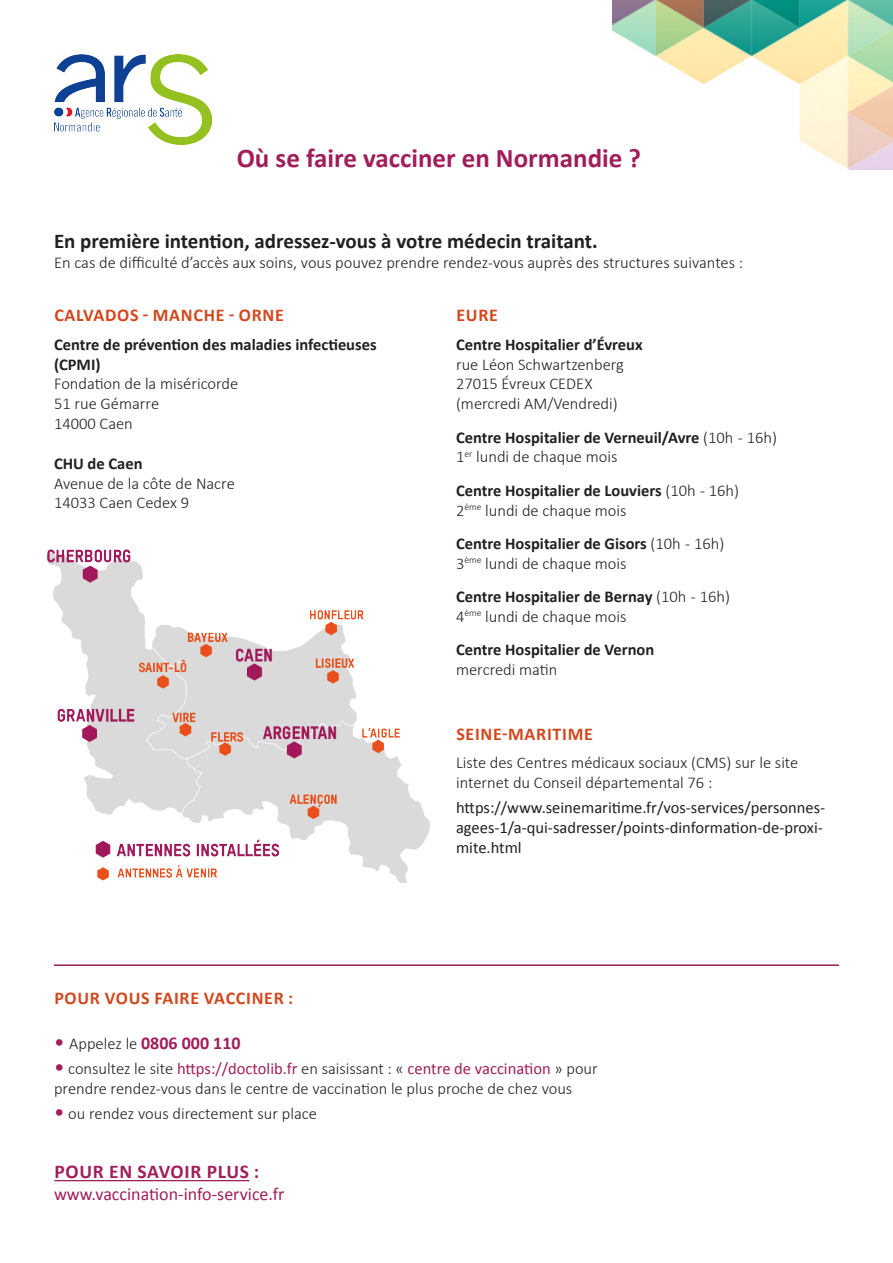
<style>
.page{position:relative;width:893px;height:1263px;background:#fff}
.page>*{position:absolute;margin:0;border:0;box-sizing:border-box;transform-origin:0 0}
.t1{font:700 27px "Calibri";color:#a11e5b}
.t2{font:700 21px "Calibri";color:#231f20}
.t3{font:700 19.5px "Calibri";letter-spacing:.04em;color:#a11e5b}
.t4{font:700 18px "Calibri";letter-spacing:.04em;color:#d2481e}
.t5{font:18px "Calibri";color:#a11e5b}
.t6{font:700 18px "Calibri";color:#a11e5b}
.t7{font:300 16.5px/19.8px "Calibri";color:#231f20}
.t8{font:700 16.5px "Calibri";color:#231f20}
.t9{font:16.5px/19.8px "Calibri";color:#231f20}
.s1{font-weight:300}
.s2{font-weight:400;font-size:21px}
.s3{font-weight:300;font-size:16.5px;color:#231f20}
.s4{font-weight:400;font-size:21px;color:#a11e5b}
.s5{font-weight:400;color:#a11e5b}
</style>
<div class="page">
<img style="left:54px;top:54px;width:157px;height:91px">
<img style="left:612px;top:0;width:281px;height:169px">
<img style="left:47px;top:549px;width:383px;height:333px">
<hr style="left:54px;top:1180px;width:195px;height:1px;background:#a11e5b">
<hr style="left:54px;top:964px;width:785px;height:2px;background:#a11e5b">
<p class="t1" style="left:237px;top:141px;width:406px">Où se faire vacciner en Normandie ?</p>
<p class="t2" style="left:54px;top:228px;width:545px">En première intention, adressez-vous à votre médecin traitant.</p>
<p class="t7" style="left:54px;top:253px;width:691px">En cas de difficulté d’accès aux soins, vous pouvez prendre rendez-vous auprès des structures suivantes :</p>
<p class="t4" style="left:54px;top:304px;width:231px">CALVADOS - MANCHE - ORNE</p>
<p class="t8" style="left:54px;top:334px;width:324px">Centre de prévention des maladies infectieuses</p>
<p class="t8" style="left:54px;top:354px;width:48px">(CPMI)</p>
<p class="t7" style="left:54px;top:374px;width:186px">Fondation de la miséricorde</p>
<p class="t7" style="left:54px;top:394px;width:107px">51 rue Gémarre</p>
<p class="t7" style="left:54px;top:414px;width:80px">14000 Caen</p>
<p class="t8" style="left:54px;top:453px;width:90px">CHU de Caen</p>
<p class="t7" style="left:54px;top:473px;width:182px">Avenue de la côte de Nacre</p>
<p class="t7" style="left:54px;top:493px;width:137px">14033 Caen Cedex 9</p>
<p class="t4" style="left:456px;top:304px;width:43px">EURE</p>
<p class="t8" style="left:456px;top:334px;width:188px">Centre Hospitalier d’Évreux</p>
<p class="t7" style="left:456px;top:354px;width:170px">rue Léon Schwartzenberg</p>
<p class="t7" style="left:456px;top:374px;width:138px">27015 Évreux CEDEX</p>
<p class="t7" style="left:456px;top:394px;width:163px">(mercredi AM/Vendredi)</p>
<p class="t8" style="left:456px;top:427px;width:322px">Centre Hospitalier de Verneuil/Avre <span class="s1">(10h - 16h)</span></p>
<p class="t7" style="left:456px;top:447px;width:163px">1<sup>er</sup> lundi de chaque mois</p>
<p class="t8" style="left:456px;top:480px;width:285px">Centre Hospitalier de Louviers <span class="s1">(10h - 16h)</span></p>
<p class="t7" style="left:456px;top:500px;width:172px">2<sup>ème</sup> lundi de chaque mois</p>
<p class="t8" style="left:456px;top:533px;width:270px">Centre Hospitalier de Gisors <span class="s1">(10h - 16h)</span></p>
<p class="t7" style="left:456px;top:553px;width:172px">3<sup>ème</sup> lundi de chaque mois</p>
<p class="t8" style="left:456px;top:586px;width:275px">Centre Hospitalier de Bernay <span class="s1">(10h - 16h)</span></p>
<p class="t7" style="left:456px;top:606px;width:172px">4<sup>ème</sup> lundi de chaque mois</p>
<p class="t8" style="left:456px;top:639px;width:200px">Centre Hospitalier de Vernon</p>
<p class="t7" style="left:456px;top:659px;width:103px">mercredi matin</p>
<p class="t4" style="left:456px;top:722px;width:138px">SEINE-MARITIME</p>
<p class="t7" style="left:456px;top:753px;width:344px">Liste des Centres médicaux sociaux (CMS) sur le site internet du Conseil départemental 76 :</p>
<p class="t9" style="left:456px;top:798px;width:371px">https://www.seinemaritime.fr/vos-services/personnes&shy;agees-1/a-qui-sadresser/points-dinformation-de-proxi&shy;mite.html</p>
<p class="t4" style="left:54px;top:986px;width:240px">POUR VOUS FAIRE VACCINER :</p>
<p class="t6" style="left:54px;top:1031px;width:188px"><span class="s2">•</span> <span class="s3">Appelez le</span> 0806 000 110</p>
<p class="t7" style="left:54px;top:1058px;width:545px"><span class="s4">•</span> consultez le site <span class="s5">https://doctolib.fr</span> en saisissant : « <span class="s5">centre de vaccination</span> » pour prendre rendez-vous dans le centre de vaccination le plus proche de chez vous</p>
<p class="t7" style="left:54px;top:1103px;width:265px"><span class="s4">•</span> ou rendez vous directement sur place</p>
<p class="t3" style="left:54px;top:1159px;width:206px">POUR EN SAVOIR PLUS :</p>
<p class="t5" style="left:54px;top:1183px;width:232px">www.vaccination-info-service.fr</p>
</div>
